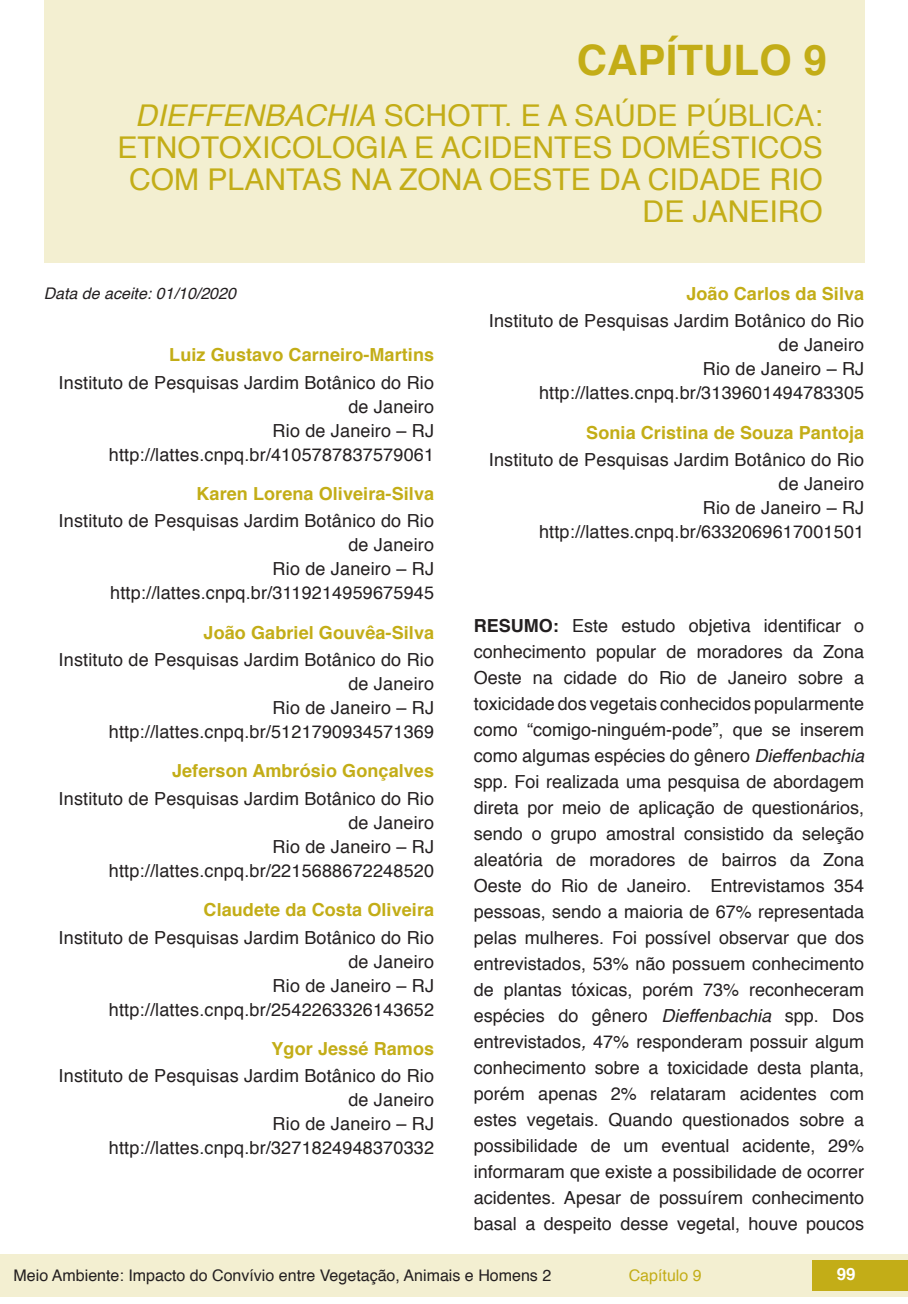
<style>
.page{position:relative;width:908px;height:1304px;background:#fff}
.page>*{position:absolute;margin:0;border:0;box-sizing:border-box;transform-origin:0 0}
.capítulos{font:700 42px "Helvetica";color:#c3ad17}
.nome_artigos{font:30px/32px "Helvetica";color:#c3ad17;text-align:right}
.Resumos_e_PC_TXT{font:18px/26px "Helvetica";color:#231f20;text-align:justify}
.info_autores{font:18px/24px "Helvetica";letter-spacing:.01em;color:#231f20;text-align:right}
.nome_autores{font:700 18px "Helvetica";letter-spacing:.005em;color:#c3ad17}
.t1{font:700 16.8px "Helvetica";color:#fff}
.t2{font:16px "Helvetica";color:#231f20}
.t3{font:italic 16px "Helvetica";color:#231f20}
.t4{font:16px "Helvetica";color:#c3ad17}
.s1{font-style:italic}
.s2{font-weight:700}
</style>
<div class="page">
<div style="left:0;top:1254px;width:906px;height:43px;background:#f3efd1"></div>
<div style="left:812px;top:1261px;width:95px;height:30px;background:#c3ad17"></div>
<div style="left:44px;top:0;width:819px;height:263px;background:#f3efd1"></div>
<p class="capítulos" style="left:576px;top:26px;width:251px">CAPÍTULO 9</p>
<p class="nome_artigos" style="left:117px;top:101px;width:706px"><span class="s1">DIEFFENBACHIA</span> SCHOTT. E A SAÚDE PÚBLICA:<br>ETNOTOXICOLOGIA E ACIDENTES DOMÉSTICOS<br>COM PLANTAS NA ZONA OESTE DA CIDADE RIO<br>DE JANEIRO</p>
<p class="t3" style="left:44px;top:280px;width:194px">Data de aceite: 01/10/2020</p>
<p class="nome_autores" style="left:169px;top:341px;width:266px">Luiz Gustavo Carneiro-Martins</p>
<p class="info_autores" style="left:59px;top:371px;width:377px">Instituto de Pesquisas Jardim Botânico do Rio de Janeiro</p>
<p class="info_autores" style="left:272px;top:419px;width:163px">Rio de Janeiro – RJ</p>
<p class="info_autores" style="left:109px;top:443px;width:326px">http://lattes.cnpq.br/4105787837579061</p>
<p class="nome_autores" style="left:196px;top:479px;width:239px">Karen Lorena Oliveira-Silva</p>
<p class="info_autores" style="left:59px;top:510px;width:377px">Instituto de Pesquisas Jardim Botânico do Rio de Janeiro</p>
<p class="info_autores" style="left:272px;top:558px;width:163px">Rio de Janeiro – RJ</p>
<p class="info_autores" style="left:110px;top:582px;width:325px">http://lattes.cnpq.br/3119214959675945</p>
<p class="nome_autores" style="left:203px;top:618px;width:232px">João Gabriel Gouvêa-Silva</p>
<p class="info_autores" style="left:59px;top:648px;width:377px">Instituto de Pesquisas Jardim Botânico do Rio de Janeiro</p>
<p class="info_autores" style="left:272px;top:696px;width:163px">Rio de Janeiro – RJ</p>
<p class="info_autores" style="left:109px;top:720px;width:326px">http://lattes.cnpq.br/5121790934571369</p>
<p class="nome_autores" style="left:172px;top:757px;width:263px">Jeferson Ambrósio Gonçalves</p>
<p class="info_autores" style="left:59px;top:787px;width:377px">Instituto de Pesquisas Jardim Botânico do Rio de Janeiro</p>
<p class="info_autores" style="left:272px;top:835px;width:163px">Rio de Janeiro – RJ</p>
<p class="info_autores" style="left:109px;top:859px;width:326px">http://lattes.cnpq.br/2215688672248520</p>
<p class="nome_autores" style="left:203px;top:895px;width:232px">Claudete da Costa Oliveira</p>
<p class="info_autores" style="left:59px;top:926px;width:377px">Instituto de Pesquisas Jardim Botânico do Rio de Janeiro</p>
<p class="info_autores" style="left:272px;top:974px;width:163px">Rio de Janeiro – RJ</p>
<p class="info_autores" style="left:109px;top:998px;width:326px">http://lattes.cnpq.br/2542263326143652</p>
<p class="nome_autores" style="left:271px;top:1034px;width:164px">Ygor Jessé Ramos</p>
<p class="info_autores" style="left:59px;top:1064px;width:377px">Instituto de Pesquisas Jardim Botânico do Rio de Janeiro</p>
<p class="info_autores" style="left:272px;top:1112px;width:163px">Rio de Janeiro – RJ</p>
<p class="info_autores" style="left:109px;top:1136px;width:326px">http://lattes.cnpq.br/3271824948370332</p>
<p class="nome_autores" style="left:686px;top:279px;width:179px">João Carlos da Silva</p>
<p class="info_autores" style="left:488px;top:310px;width:377px">Instituto de Pesquisas Jardim Botânico do Rio de Janeiro</p>
<p class="info_autores" style="left:702px;top:358px;width:163px">Rio de Janeiro – RJ</p>
<p class="info_autores" style="left:539px;top:382px;width:326px">http://lattes.cnpq.br/3139601494783305</p>
<p class="nome_autores" style="left:586px;top:418px;width:279px">Sonia Cristina de Souza Pantoja</p>
<p class="info_autores" style="left:488px;top:448px;width:377px">Instituto de Pesquisas Jardim Botânico do Rio de Janeiro</p>
<p class="info_autores" style="left:702px;top:496px;width:163px">Rio de Janeiro – RJ</p>
<p class="info_autores" style="left:539px;top:520px;width:326px">http://lattes.cnpq.br/6332069617001501</p>
<p class="Resumos_e_PC_TXT" style="left:473px;top:613px;width:392px"><span class="s2">RESUMO:</span> Este estudo objetiva identificar o conhecimento popular de moradores da Zona Oeste na cidade do Rio de Janeiro sobre a toxicidade dos vegetais conhecidos popularmente como “comigo-ninguém-pode”, que se inserem como algumas espécies do gênero <span class="s1">Dieffenbachia </span>spp<span class="s1">.</span> Foi realizada uma pesquisa de abordagem direta por meio de aplicação de questionários, sendo o grupo amostral consistido da seleção aleatória de moradores de bairros da Zona Oeste do Rio de Janeiro. Entrevistamos 354 pessoas, sendo a maioria de 67% representada pelas mulheres. Foi possível observar que dos entrevistados, 53% não possuem conhecimento de plantas tóxicas, porém 73% reconheceram espécies do gênero <span class="s1">Dieffenbachia</span> spp. Dos entrevistados<span class="s1">,</span> 47% responderam possuir algum conhecimento sobre a toxicidade desta planta, porém apenas 2% relataram acidentes com estes vegetais. Quando questionados sobre a possibilidade de um eventual acidente, 29% informaram que existe a possibilidade de ocorrer acidentes. Apesar de possuírem conhecimento basal a despeito desse vegetal, houve poucos</p>
<p class="t2" style="left:14px;top:1263px;width:539px">Meio Ambiente: Impacto do Convívio entre Vegetação, Animais e Homens 2</p>
<p class="t4" style="left:628px;top:1263px;width:74px">Capítulo 9</p>
<p class="t1" style="left:836px;top:1261px;width:20px">99</p>
</div>
